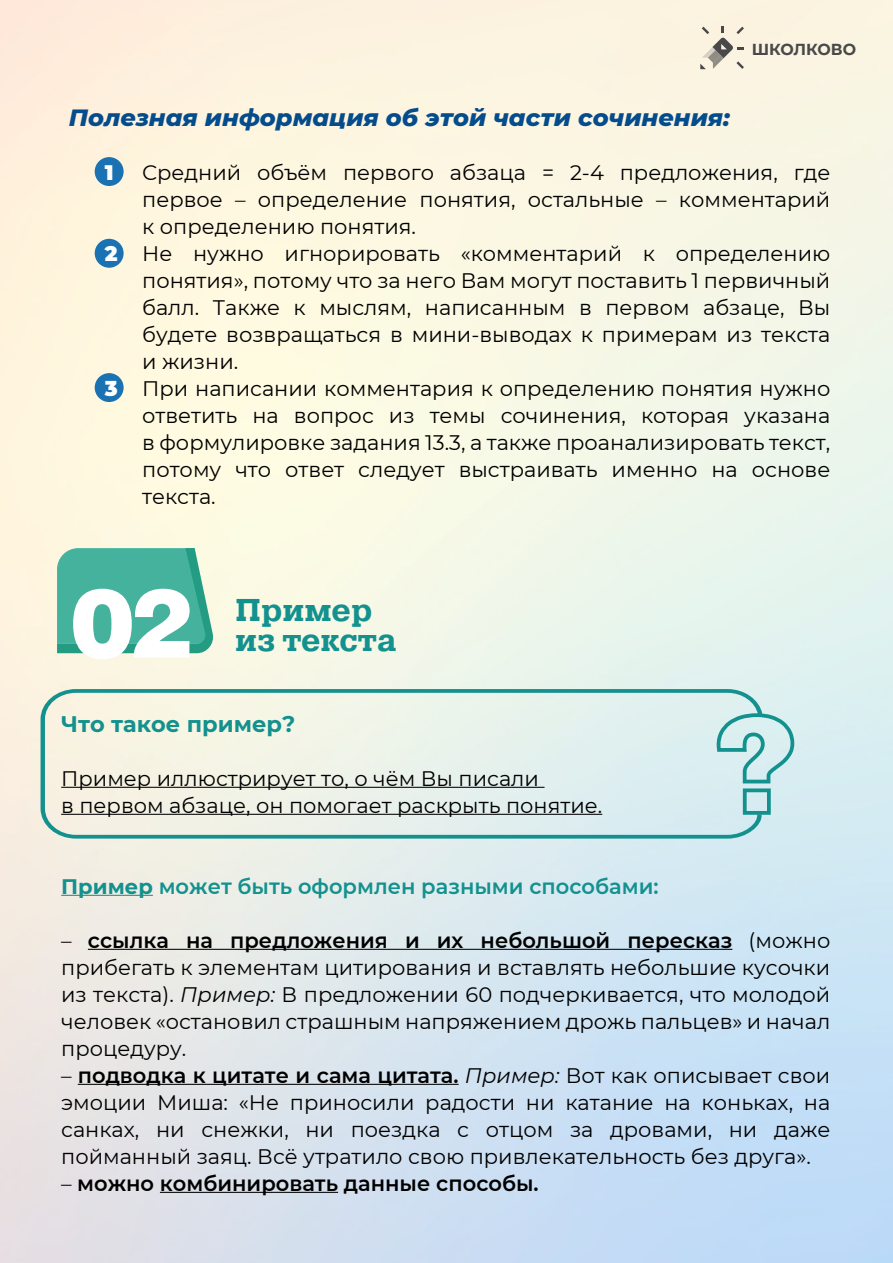
<style>
.page{position:relative;width:893px;height:1263px;background:#fff}
.page>*{position:absolute;margin:0;border:0;box-sizing:border-box;transform-origin:0 0}
.t1{font:900 95.25px "Swiss 721 BT";color:#fff}
.t2{font:700 31.5px/30px "Pragmatica Slab";color:#13918e}
.t3{font:italic 800 24px "Montserrat";color:#044c8c}
.t4{font:700 22.5px "Montserrat";color:#13918e}
.t5{font:21px/27px "Montserrat";color:#000;text-align:justify}
.t6{font:600 21px "Montserrat";color:#13918e}
.t7{font:600 21px "Montserrat";color:#000}
.t8{font:900 21px "Montserrat";color:#fff}
.t9{font:700 15.9px "Montserrat";color:#494949}
.s1{font-weight:900;color:#fff}
.s2{font-weight:700}
.s3{font-weight:600}
.s4{font-style:italic}
.s5{font-weight:400}
</style>
<div class="page">
<img style="left:0;top:0;width:893px;height:1263px">
<svg style="left:700px;top:27px;width:44px;height:42px;background:#d2ccbe"></svg>
<div style="left:95px;top:157px;width:29px;height:29px;background:#1b72b2;border-radius:50%"></div>
<div style="left:95px;top:239px;width:29px;height:29px;background:#1b72b2;border-radius:50%"></div>
<div style="left:95px;top:373px;width:29px;height:29px;background:#1b72b2;border-radius:50%"></div>
<svg style="left:41px;top:689px;width:722px;height:150px;background:#ddebe3"></svg>
<svg style="left:717px;top:713px;width:77px;height:102px;background:#b5dcde"></svg>
<svg style="left:57px;top:548px;width:158px;height:105px;background:#4db49e"></svg>
<hr style="left:61px;top:787px;width:483px;height:1px;background:#000">
<hr style="left:61px;top:814px;width:541px;height:1px;background:#000">
<hr style="left:61px;top:895px;width:92px;height:1px;background:#13918e">
<hr style="left:88px;top:949px;width:644px;height:1px;background:#000">
<hr style="left:78px;top:1084px;width:381px;height:1px;background:#000">
<hr style="left:160px;top:1192px;width:178px;height:1px;background:#000">
<p class="t9" style="left:752px;top:38px;width:106px">ШКОЛКОВО</p>
<p class="t3" style="left:69px;top:100px;width:663px">Полезная информация об этой части сочинения:</p>
<p class="t8" style="left:105px;top:160px;width:10px">1</p>
<p class="t5" style="left:142px;top:158px;width:690px">Средний объём первого абзаца = 2-4 предложения, где</p>
<p class="t5" style="left:142px;top:185px;width:690px">первое – определение понятия, остальные – комментарий</p>
<p class="t5" style="left:142px;top:212px;width:275px">к определению понятия.</p>
<p class="t5" style="left:105px;top:239px;width:727px"><span class="s1">2</span> Не нужно игнорировать «комментарий к определению</p>
<p class="t5" style="left:142px;top:266px;width:690px">понятия», потому что за него Вам могут поставить 1 первичный</p>
<p class="t5" style="left:142px;top:293px;width:690px">балл. Также к мыслям, написанным в первом абзаце, Вы</p>
<p class="t5" style="left:142px;top:320px;width:690px">будете возвращаться в мини-выводах к примерам из текста</p>
<p class="t5" style="left:142px;top:347px;width:98px">и жизни.</p>
<p class="t5" style="left:105px;top:374px;width:727px"><span class="s1">3</span> При написании комментария к определению понятия нужно</p>
<p class="t5" style="left:142px;top:401px;width:690px">ответить на вопрос из темы сочинения, которая указана</p>
<p class="t5" style="left:142px;top:428px;width:690px">в формулировке задания 13.3, а также проанализировать текст,</p>
<p class="t5" style="left:142px;top:455px;width:690px">потому что ответ следует выстраивать именно на основе</p>
<p class="t5" style="left:142px;top:482px;width:75px">текста.</p>
<h1 class="t1" style="left:71px;top:589px;width:124px">02</h1>
<h2 class="t2" style="left:235px;top:596px;width:163px">Пример из текста</h2>
<p class="t4" style="left:61px;top:707px;width:236px">Что такое пример?</p>
<p class="t5" style="left:61px;top:764px;width:543px">Пример иллюстрирует то, о чём Вы писали<br>в первом абзаце, он помогает раскрыть понятие.</p>
<p class="t6" style="left:61px;top:871px;width:599px"><span class="s2">Пример</span> может быть оформлен разными способами:</p>
<p class="t5" style="left:61px;top:927px;width:771px">– <span class="s3">ссылка на предложения и их небольшой пересказ</span> (можно прибегать к элементам цитирования и вставлять небольшие кусочки из текста). <span class="s4">Пример:</span> В предложении 60 подчеркивается, что молодой человек «остановил страшным напряжением дрожь пальцев» и начал процедуру.</p>
<p class="t5" style="left:61px;top:1062px;width:771px">– <span class="s3">подводка к цитате и сама цитата.</span> <span class="s4">Пример:</span> Вот как описывает свои эмоции Миша: «Не приносили радости ни катание на коньках, на санках, ни снежки, ни поездка с отцом за дровами, ни даже пойманный заяц. Всё утратило свою привлекательность без друга».</p>
<p class="t7" style="left:61px;top:1168px;width:479px"><span class="s5">–</span> можно комбинировать данные способы.</p>
</div>
